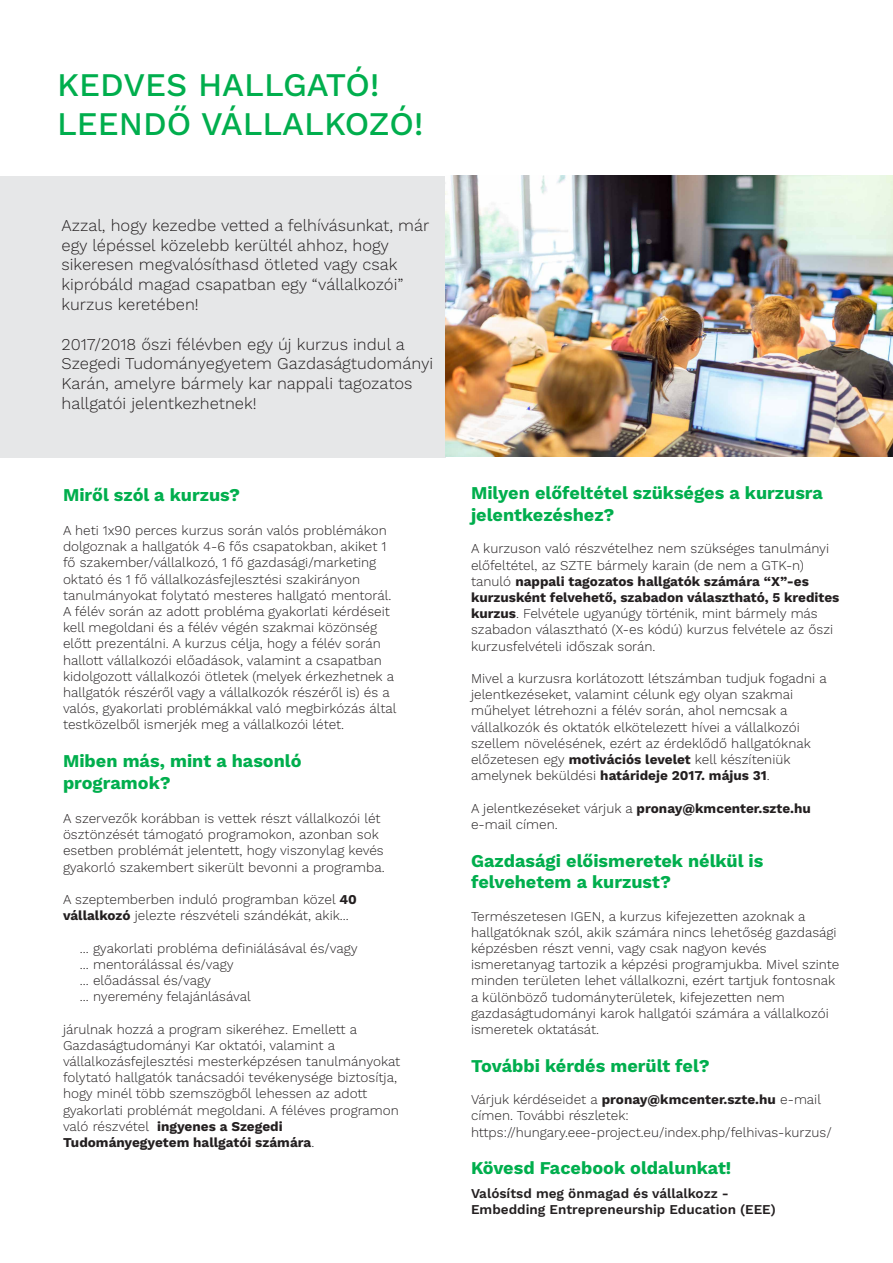
<style>
.page{position:relative;width:893px;height:1263px;background:#fff}
.page>*{position:absolute;margin:0;border:0;box-sizing:border-box;transform-origin:0 0}
.t1{font:500 33px/39.6px "Work Sans";color:#00ae4d}
.t2{font:700 18px/21.6px "Work Sans";color:#00ae4d}
.t3{font:300 16.5px/19.8px "Work Sans";color:#231f20}
.t4{font:300 13.5px/16.2px "Work Sans";color:#231f20}
.t5{font:600 13.5px/16.2px "Work Sans";color:#231f20}
.s1{font-weight:700}
</style>
<div class="page">
<div style="left:0;top:176px;width:446px;height:281px;background:#e6e7e8"></div>
<img style="left:446px;top:176px;width:447px;height:280px">
<h1 class="t1" style="left:57px;top:66px;width:368px">KEDVES HALLGATÓ!<br>LEENDŐ VÁLLALKOZÓ!</h1>
<p class="t3" style="left:62px;top:216px;width:369px">Azzal, hogy kezedbe vetted a felhívásunkat, már egy lépéssel közelebb kerültél ahhoz, hogy sikeresen megvalósíthasd ötleted vagy csak kipróbáld magad csapatban egy “vállalkozói” kurzus keretében!</p>
<p class="t3" style="left:62px;top:335px;width:373px">2017/2018 őszi félévben egy új kurzus indul a Szegedi Tudományegyetem Gazdaságtudományi Karán, amelyre bármely kar nappali tagozatos hallgatói jelentkezhetnek!</p>
<h2 class="t2" style="left:63px;top:485px;width:179px">Miről szól a kurzus?</h2>
<p class="t4" style="left:63px;top:523px;width:335px">A heti 1x90 perces kurzus során valós problémákon dolgoznak a hallgatók 4-6 fős csapatokban, akiket 1 fő szakember/vállalkozó, 1 fő gazdasági/marketing oktató és 1 fő vállalkozásfejlesztési szakirányon tanulmányokat folytató mesteres hallgató mentorál.<br>A félév során az adott probléma gyakorlati kérdéseit kell megoldani és a félév végén szakmai közönség előtt prezentálni. A kurzus célja, hogy a félév során hallott vállalkozói előadások, valamint a csapatban kidolgozott vállalkozói ötletek (melyek érkezhetnek a hallgatók részéről vagy a vállalkozók részéről is) és a valós, gyakorlati problémákkal való megbirkózás által testközelből ismerjék meg a vállalkozói létet.</p>
<h2 class="t2" style="left:63px;top:751px;width:240px">Miben más, mint a hasonló programok?</h2>
<p class="t4" style="left:63px;top:811px;width:323px">A szervezők korábban is vettek részt vállalkozói lét ösztönzését támogató programokon, azonban sok esetben problémát jelentett, hogy viszonylag kevés gyakorló szakembert sikerült bevonni a programba.</p>
<p class="t4" style="left:63px;top:892px;width:295px">A szeptemberben induló programban közel <span class="s1">40 vállalkozó</span> jelezte részvételi szándékát, akik...</p>
<p class="t4" style="left:80px;top:940px;width:279px">... gyakorlati probléma definiálásával és/vagy ... mentorálással és/vagy<br>... előadással és/vagy<br>... nyeremény felajánlásával</p>
<p class="t4" style="left:63px;top:1021px;width:339px">járulnak hozzá a program sikeréhez. Emellett a Gazdaságtudományi Kar oktatói, valamint a vállalkozásfejlesztési mesterképzésen tanulmányokat folytató hallgatók tanácsadói tevékenysége biztosítja, hogy minél több szemszögből lehessen az adott gyakorlati problémát megoldani. A féléves programon való részvétel <span class="s1">ingyenes a Szegedi Tudományegyetem hallgatói számára</span>.</p>
<h2 class="t2" style="left:471px;top:483px;width:353px">Milyen előfeltétel szükséges a kurzusra jelentkezéshez?</h2>
<p class="t4" style="left:471px;top:541px;width:370px">A kurzuson való részvételhez nem szükséges tanulmányi előfeltétel, az SZTE bármely karain (de nem a GTK-n) tanuló <span class="s1">nappali tagozatos hallgatók számára “X”-es kurzusként felvehető, szabadon választható, 5 kredites kurzus</span>. Felvétele ugyanúgy történik, mint bármely más szabadon választható (X-es kódú) kurzus felvétele az őszi kurzusfelvételi időszak során.</p>
<p class="t4" style="left:471px;top:671px;width:357px">Mivel a kurzusra korlátozott létszámban tudjuk fogadni a jelentkezéseket, valamint célunk egy olyan szakmai műhelyet létrehozni a félév során, ahol nemcsak a vállalkozók és oktatók elkötelezett hívei a vállalkozói szellem növelésének, ezért az érdeklődő hallgatóknak előzetesen egy <span class="s1">motivációs levelet</span> kell készíteniük amelynek beküldési <span class="s1">határideje 2017. május 31</span>.</p>
<p class="t4" style="left:471px;top:800px;width:341px">A jelentkezéseket várjuk a <span class="s1">pronay@kmcenter.szte.hu </span>e-mail címen.</p>
<h2 class="t2" style="left:471px;top:850px;width:294px">Gazdasági előismeretek nélkül is felvehetem a kurzust?</h2>
<p class="t4" style="left:471px;top:908px;width:370px">Természetesen IGEN, a kurzus kifejezetten azoknak a hallgatóknak szól, akik számára nincs lehetőség gazdasági képzésben részt venni, vagy csak nagyon kevés ismeretanyag tartozik a képzési programjukba. Mivel szinte minden területen lehet vállalkozni, ezért tartjuk fontosnak a különböző tudományterületek, kifejezetten nem gazdaságtudományi karok hallgatói számára a vállalkozói ismeretek oktatását.</p>
<h2 class="t2" style="left:471px;top:1056px;width:240px">További kérdés merült fel?</h2>
<p class="t4" style="left:471px;top:1092px;width:362px">Várjuk kérdéseidet a <span class="s1">pronay@kmcenter.szte.hu</span> e-mail címen. További részletek: https://hungary.eee-project.eu/index.php/felhivas-kurzus/</p>
<h2 class="t2" style="left:471px;top:1158px;width:262px">Kövesd Facebook oldalunkat!</h2>
<p class="t5" style="left:471px;top:1186px;width:306px">Valósítsd meg önmagad és vállalkozz -<br>Embedding Entrepreneurship Education (EEE)</p>
</div>
